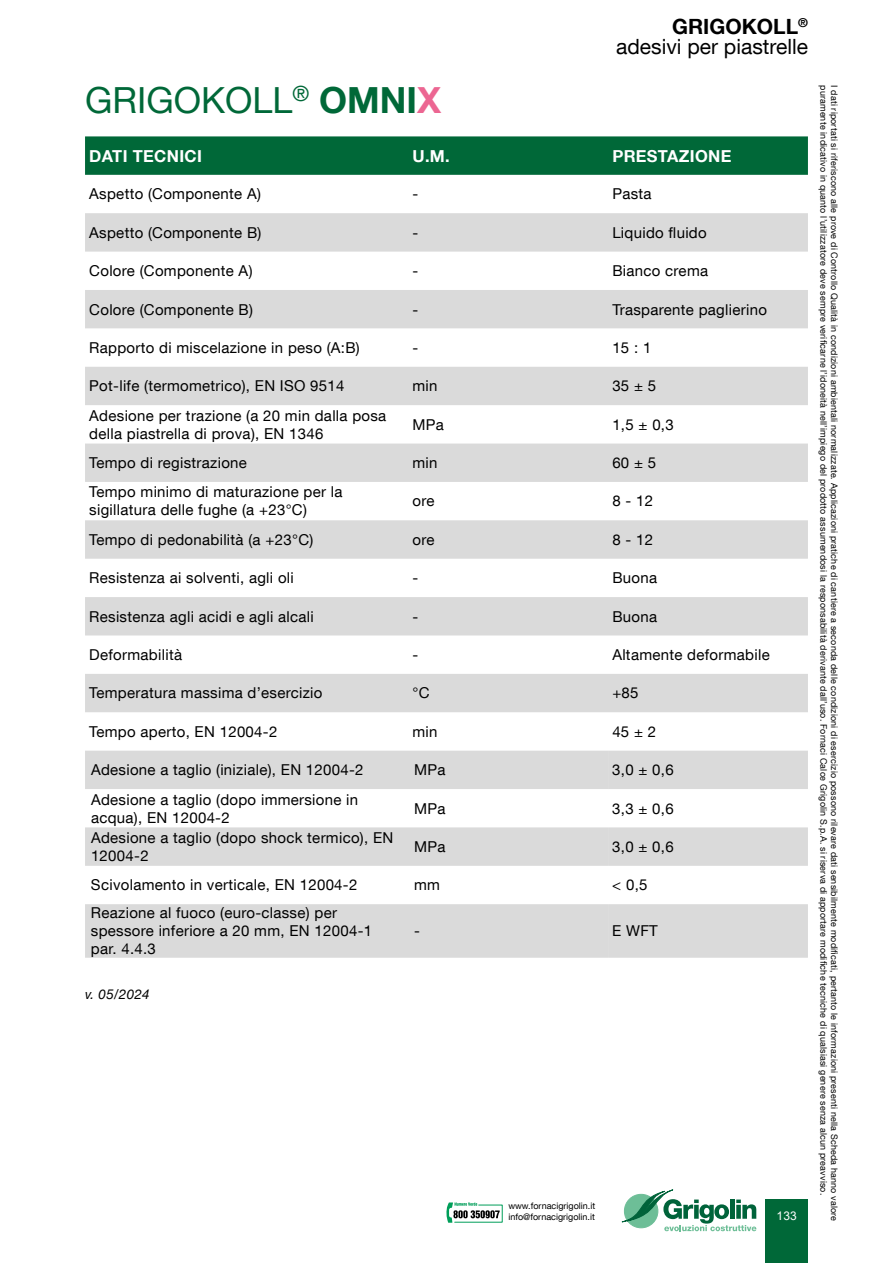
<style>
.page{position:relative;width:893px;height:1263px;background:#fff}
.page>*{position:absolute;margin:0;border:0;box-sizing:border-box;transform-origin:0 0}
.t1{font:36px "Helvetica Neue LT Com";color:#006838}
.t2{font:21px/19.5px "Helvetica Neue LT Com";color:#000;text-align:right}
.t3{font:700 16.5px "Helvetica Neue LT Com";letter-spacing:.02em;color:#fff}
.t4{font:15px/18px "Helvetica Neue LT Com";letter-spacing:.02em;color:#000}
.t5{font:italic 13.5px "Helvetica Neue LT Com";letter-spacing:.02em;color:#000}
.t6{font:12px "Arial";color:#fff}
.t7{font:9px "Helvetica Neue LT Com";letter-spacing:.02em;color:#000}
.t8{font:9px/10.8px "Helvetica Neue LT Com";color:#000}
.s1{font-weight:700}
.s2{font-weight:700;color:#ec6692}
</style>
<div class="page">
<div style="left:765px;top:1199px;width:43px;height:64px;background:#006838"></div>
<svg style="left:622px;top:1189px;width:134px;height:42px"></svg>
<svg style="left:446px;top:1202px;width:57px;height:21px"></svg>
<div style="left:85px;top:136px;width:723px;height:39px;background:#006838"></div>
<div style="left:85px;top:213px;width:723px;height:39px;background:#dadada"></div>
<svg style="left:85px;top:290px;width:723px;height:668px;fill:#dadada"></svg>
<h2 class="t2" style="left:616px;top:16px;width:193px"><span class="s1">GRIGOKOLL</span><sup>® </sup>adesivi per piastrelle</h2>
<h1 class="t1" style="left:85px;top:78px;width:358px">GRIGOKOLL<sup>®</sup> <span class="s1">OMNI</span><span class="s2">X</span></h1>
<p class="t3" style="left:89px;top:145px;width:114px">DATI TECNICI</p>
<p class="t3" style="left:412px;top:145px;width:39px">U.M.</p>
<p class="t3" style="left:612px;top:145px;width:121px">PRESTAZIONE</p>
<p class="t4" style="left:89px;top:185px;width:173px">Aspetto (Componente A)</p>
<p class="t4" style="left:412px;top:185px;width:7px">-</p>
<p class="t4" style="left:612px;top:185px;width:41px">Pasta</p>
<p class="t4" style="left:89px;top:223px;width:174px">Aspetto (Componente B)</p>
<p class="t4" style="left:412px;top:223px;width:7px">-</p>
<p class="t4" style="left:612px;top:223px;width:96px">Liquido fluido</p>
<p class="t4" style="left:89px;top:261px;width:165px">Colore (Componente A)</p>
<p class="t4" style="left:412px;top:261px;width:7px">-</p>
<p class="t4" style="left:612px;top:261px;width:97px">Bianco crema</p>
<p class="t4" style="left:89px;top:300px;width:165px">Colore (Componente B)</p>
<p class="t4" style="left:412px;top:300px;width:7px">-</p>
<p class="t4" style="left:612px;top:300px;width:156px">Trasparente paglierino</p>
<p class="t4" style="left:89px;top:338px;width:272px">Rapporto di miscelazione in peso (A:B)</p>
<p class="t4" style="left:412px;top:338px;width:7px">-</p>
<p class="t4" style="left:612px;top:338px;width:41px">15 : 1</p>
<p class="t4" style="left:89px;top:377px;width:257px">Pot-life (termometrico), EN ISO 9514</p>
<p class="t4" style="left:412px;top:377px;width:27px">min</p>
<p class="t4" style="left:612px;top:377px;width:45px">35 ± 5</p>
<p class="t4" style="left:89px;top:406px;width:299px">Adesione per trazione (a 20 min dalla posa della piastrella di prova), EN 1346</p>
<p class="t4" style="left:412px;top:415px;width:33px">MPa</p>
<p class="t4" style="left:612px;top:415px;width:63px">1,5 ± 0,3</p>
<p class="t4" style="left:89px;top:453px;width:159px">Tempo di registrazione</p>
<p class="t4" style="left:412px;top:453px;width:27px">min</p>
<p class="t4" style="left:612px;top:453px;width:45px">60 ± 5</p>
<p class="t4" style="left:89px;top:483px;width:255px">Tempo minimo di maturazione per la sigillatura delle fughe (a +23°C)</p>
<p class="t4" style="left:412px;top:492px;width:23px">ore</p>
<p class="t4" style="left:612px;top:492px;width:42px">8 - 12</p>
<p class="t4" style="left:89px;top:530px;width:226px">Tempo di pedonabilità (a +23°C)</p>
<p class="t4" style="left:412px;top:530px;width:23px">ore</p>
<p class="t4" style="left:612px;top:530px;width:42px">8 - 12</p>
<p class="t4" style="left:89px;top:569px;width:206px">Resistenza ai solventi, agli oli</p>
<p class="t4" style="left:412px;top:569px;width:7px">-</p>
<p class="t4" style="left:612px;top:569px;width:46px">Buona</p>
<p class="t4" style="left:89px;top:607px;width:226px">Resistenza agli acidi e agli alcali</p>
<p class="t4" style="left:412px;top:607px;width:7px">-</p>
<p class="t4" style="left:612px;top:607px;width:46px">Buona</p>
<p class="t4" style="left:89px;top:645px;width:94px">Deformabilità</p>
<p class="t4" style="left:412px;top:645px;width:7px">-</p>
<p class="t4" style="left:612px;top:645px;width:159px">Altamente deformabile</p>
<p class="t4" style="left:89px;top:684px;width:235px">Temperatura massima d’esercizio</p>
<p class="t4" style="left:412px;top:684px;width:19px">°C</p>
<p class="t4" style="left:612px;top:684px;width:28px">+85</p>
<p class="t4" style="left:89px;top:722px;width:190px">Tempo aperto, EN 12004-2</p>
<p class="t4" style="left:412px;top:722px;width:27px">min</p>
<p class="t4" style="left:612px;top:722px;width:45px">45 ± 2</p>
<p class="t4" style="left:91px;top:760px;width:274px">Adesione a taglio (iniziale), EN 12004-2</p>
<p class="t4" style="left:414px;top:760px;width:33px">MPa</p>
<p class="t4" style="left:612px;top:760px;width:63px">3,0 ± 0,6</p>
<p class="t4" style="left:91px;top:790px;width:269px">Adesione a taglio (dopo immersione in acqua), EN 12004-2</p>
<p class="t4" style="left:414px;top:799px;width:33px">MPa</p>
<p class="t4" style="left:612px;top:799px;width:63px">3,3 ± 0,6</p>
<p class="t4" style="left:91px;top:828px;width:304px">Adesione a taglio (dopo shock termico), EN<br>12004-2</p>
<p class="t4" style="left:414px;top:837px;width:33px">MPa</p>
<p class="t4" style="left:612px;top:837px;width:63px">3,0 ± 0,6</p>
<p class="t4" style="left:91px;top:876px;width:268px">Scivolamento in verticale, EN 12004-2</p>
<p class="t4" style="left:414px;top:876px;width:27px">mm</p>
<p class="t4" style="left:612px;top:876px;width:37px">&lt; 0,5</p>
<p class="t4" style="left:91px;top:904px;width:283px">Reazione al fuoco (euro-classe) per spessore inferiore a 20 mm, EN 12004-1 par. 4.4.3</p>
<p class="t4" style="left:414px;top:922px;width:7px">-</p>
<p class="t4" style="left:612px;top:922px;width:47px">E WFT</p>
<p class="t5" style="left:85px;top:985px;width:66px">v. 05/2024</p>
<p class="t8" style="left:508px;top:1200px;width:88px">www.fornacigrigolin.it info@fornacigrigolin.it</p>
<p class="t6" style="left:776px;top:1207px;width:22px">133</p>
<p class="t7" style="left:829px;top:85px;width:1112px;rotate:90deg">puramente indicativo in quanto l’utilizzatore deve sempre verificarne l’idoneità nell’impiego del prodotto assumendosi la responsabilità derivante dall’uso. Fornaci Calce Grigolin S.p.A. si riserva di apportare modifiche tecniche di qualsiasi genere senza alcun preavviso.</p>
<p class="t7" style="left:840px;top:85px;width:1138px;rotate:90deg">I dati riportati si riferiscono alle prove di Controllo Qualità in condizioni ambientali normalizzate. Applicazioni pratiche di cantiere a seconda delle condizioni di esercizio possono rilevare dati sensibilmente modificati, pertanto le informazioni presenti nella Scheda hanno valore</p>
</div>
